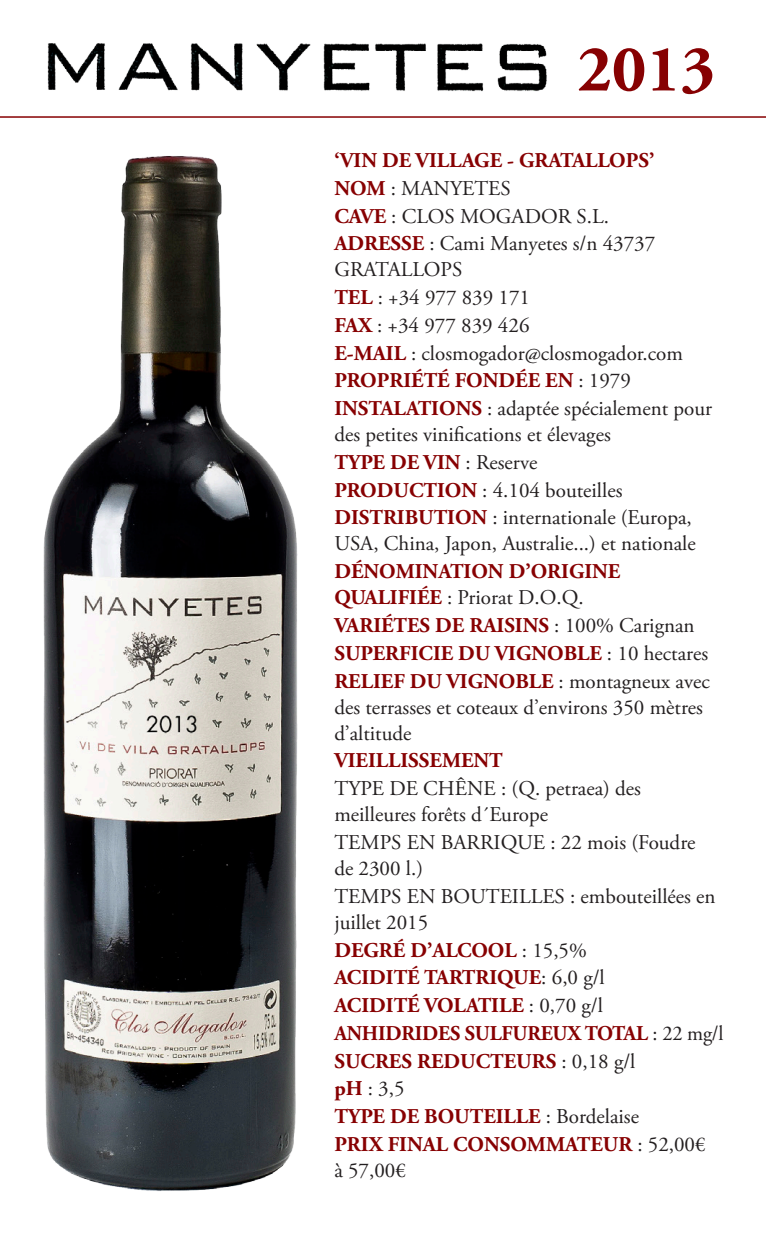
<style>
.page{position:relative;width:766px;height:1234px;background:#fff}
.page>*{position:absolute;margin:0;border:0;box-sizing:border-box;transform-origin:0 0}
.t1{font:700 66px "Adobe Garamond Pro";color:#870102}
.FIxa{font:21px/26.1px "Adobe Garamond Pro";color:#231f20}
.FIxa-2{font:700 21px/26.1px "Adobe Garamond Pro";color:#870102}
.FIxa_copia{font:21px/26.1px "Adobe Garamond Pro";color:#231f20}
.s1{font-weight:700;color:#870102}
.s2{font-weight:400;color:#231f20}
</style>
<div class="page">
<hr style="left:0;top:116px;width:765px;height:2px;background:#870102">
<img style="left:47px;top:43px;width:500px;height:49px">
<img style="left:43px;top:156px;width:255px;height:1035px">
<p class="t1" style="left:577px;top:31px;width:139px">2013</p>
<p class="FIxa-2" style="left:334px;top:148px;width:321px">‘VIN DE VILLAGE - GRATALLOPS’</p>
<p class="FIxa" style="left:334px;top:176px;width:178px"><span class="s1">NOM</span> : MANYETES</p>
<p class="FIxa" style="left:334px;top:203px;width:276px"><span class="s1">CAVE</span> : CLOS MOGADOR S.L.</p>
<p class="FIxa" style="left:334px;top:231px;width:322px"><span class="s1">ADRESSE</span> : Cami Manyetes s/n 43737<br>GRATALLOPS</p>
<p class="FIxa" style="left:334px;top:285px;width:197px"><span class="s1">TEL</span> : +34 977 839 171</p>
<p class="FIxa" style="left:334px;top:313px;width:196px"><span class="s1">FAX</span> : +34 977 839 426</p>
<p class="FIxa" style="left:334px;top:340px;width:350px"><span class="s1">E-MAIL</span> : closmogador@closmogador.com</p>
<p class="FIxa-2" style="left:334px;top:368px;width:298px">PROPRIÉTÉ FONDÉE EN <span class="s2">: 1979</span></p>
<p class="FIxa" style="left:334px;top:396px;width:379px"><span class="s1">INSTALATIONS</span> : adaptée spécialement pour des petites vinifications et élevages</p>
<p class="FIxa-2" style="left:334px;top:449px;width:204px">TYPE DE VIN <span class="s2">: Reserve</span></p>
<p class="FIxa" style="left:334px;top:477px;width:289px"><span class="s1">PRODUCTION</span> : 4.104 bouteilles</p>
<p class="FIxa" style="left:334px;top:505px;width:363px"><span class="s1">DISTRIBUTION</span> : internationale (Europa,<br>USA, China, Japon, Australie...) et nationale</p>
<p class="FIxa-2" style="left:334px;top:558px;width:287px">DÉNOMINATION D’ORIGINE<br>QUALIFIÉE <span class="s2">: Priorat D.O.Q.</span></p>
<p class="FIxa-2" style="left:334px;top:612px;width:361px">VARIÉTES DE RAISINS <span class="s2">: 100% Carignan</span></p>
<p class="FIxa-2" style="left:334px;top:640px;width:375px">SUPERFICIE DU VIGNOBLE <span class="s2">: 10 hectares</span></p>
<p class="FIxa" style="left:334px;top:668px;width:377px"><span class="s1">RELIEF DU VIGNOBLE</span> : montagneux avec des terrasses et coteaux d’environs 350 mètres d’altitude</p>
<p class="FIxa-2" style="left:334px;top:748px;width:170px">VIEILLISSEMENT</p>
<p class="FIxa_copia" style="left:334px;top:776px;width:308px">TYPE DE CHÊNE : (Q. petraea) des meilleures forêts d´Europe</p>
<p class="FIxa_copia" style="left:334px;top:829px;width:362px">TEMPS EN BARRIQUE : 22 mois (Foudre de 2300 l.)</p>
<p class="FIxa_copia" style="left:334px;top:883px;width:382px">TEMPS EN BOUTEILLES : embouteillées en juillet 2015</p>
<p class="FIxa-2" style="left:334px;top:937px;width:254px">DEGRÉ D’ALCOOL <span class="s2">: 15,5%</span></p>
<p class="FIxa-2" style="left:334px;top:964px;width:272px">ACIDITÉ TARTRIQUE<span class="s2">: 6,0 g/l</span></p>
<p class="FIxa-2" style="left:334px;top:992px;width:270px">ACIDITÉ VOLATILE <span class="s2">: 0,70 g/l</span></p>
<p class="FIxa-2" style="left:334px;top:1020px;width:390px">ANHIDRIDES SULFUREUX TOTAL <span class="s2">: 22 mg/l</span></p>
<p class="FIxa-2" style="left:334px;top:1048px;width:302px">SUCRES REDUCTEURS <span class="s2">: 0,18 g/l</span></p>
<p class="FIxa" style="left:334px;top:1076px;width:72px"><span class="s1">pH</span> : 3,5</p>
<p class="FIxa-2" style="left:334px;top:1103px;width:306px">TYPE DE BOUTEILLE <span class="s2">: Bordelaise</span></p>
<p class="FIxa-2" style="left:334px;top:1131px;width:372px">PRIX FINAL CONSOMMATEUR <span class="s2">: 52,00€ à 57,00€</span></p>
</div>
